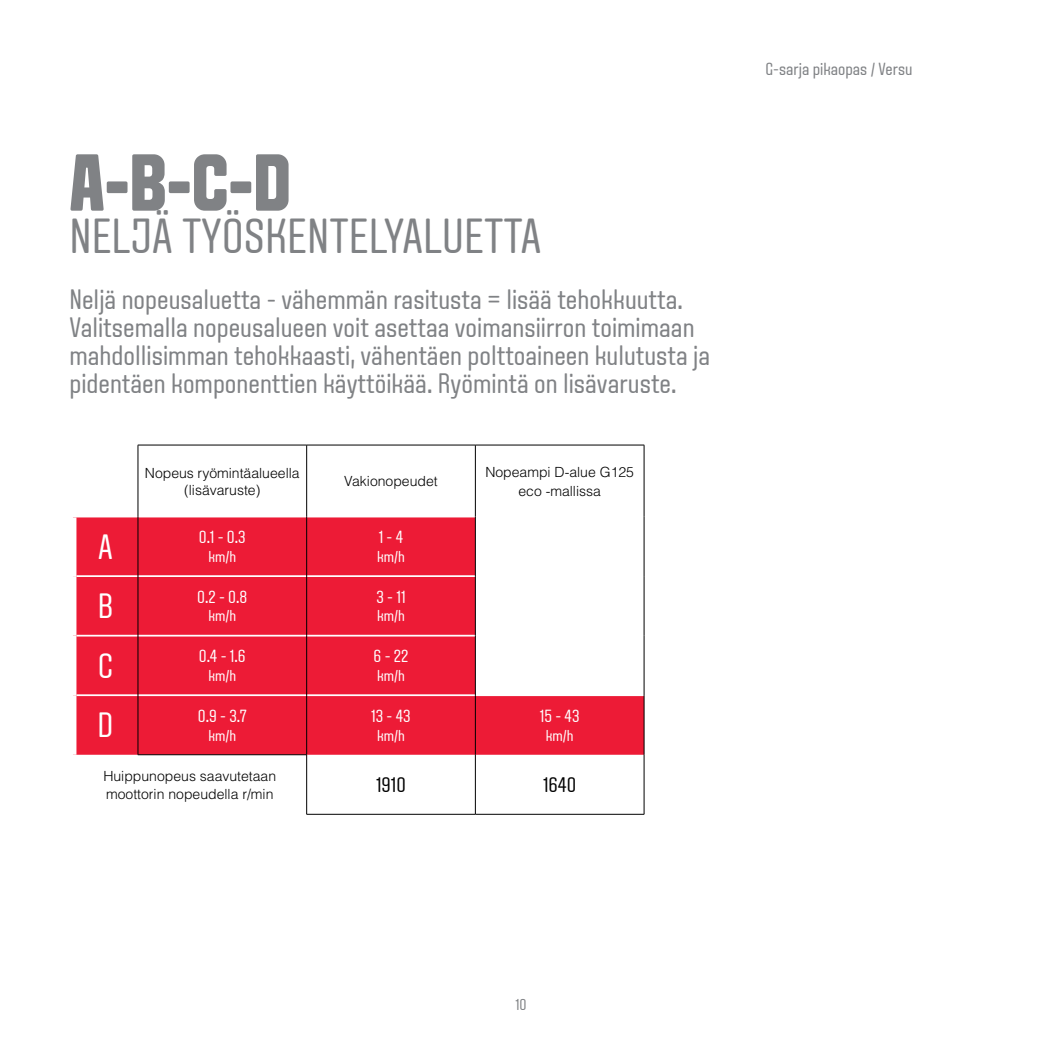
<style>
.page{position:relative;width:1042px;height:1042px;background:#fff}
.page>*{position:absolute;margin:0;border:0;box-sizing:border-box;transform-origin:0 0}
.t1{font:800 80.5px "VALTRA Aveny T";color:#808285}
.t2{font:49px "VALTRA Aveny T";color:#808285}
.t3{font:35px "VALTRA Aveny T";color:#fff}
.t4{font:28px/28px "VALTRA Aveny T";color:#808285}
.t5{font:21px "VALTRA Aveny T";color:#000}
.t6{font:17.5px "VALTRA Aveny T";color:#fff}
.t7{font:17.5px "VALTRA Aveny T";color:#808285}
.t8{font:15.75px "VALTRA Aveny T";color:#fff}
.t9{font:15.75px "VALTRA Aveny T";color:#808285}
.t10{font:300 14px/17.5px "Helvetica";color:#000;text-align:center}
</style>
<div class="page">
<div style="left:76px;top:517px;width:568px;height:238px;background:#ed1b36"></div>
<svg style="left:476px;top:517px;width:168px;height:177px"></svg>
<hr style="left:76px;top:575px;width:62px;height:2px;background:#fff">
<hr style="left:138px;top:575px;width:168px;height:2px;background:#fff">
<hr style="left:307px;top:575px;width:168px;height:2px;background:#fff">
<hr style="left:475px;top:575px;width:169px;height:2px;background:#fff">
<hr style="left:76px;top:635px;width:62px;height:1px;background:#fff">
<hr style="left:138px;top:635px;width:168px;height:1px;background:#fff">
<hr style="left:307px;top:635px;width:168px;height:1px;background:#fff">
<hr style="left:475px;top:635px;width:169px;height:1px;background:#fff">
<hr style="left:76px;top:694px;width:62px;height:2px;background:#fff">
<hr style="left:138px;top:694px;width:168px;height:2px;background:#fff">
<hr style="left:307px;top:694px;width:168px;height:2px;background:#fff">
<hr style="left:475px;top:694px;width:169px;height:2px;background:#fff">
<hr style="left:307px;top:445px;width:168px;height:1px;background:#000">
<hr style="left:306px;top:814px;width:169px;height:1px;background:#000">
<hr style="left:306px;top:755px;width:1px;height:59px;background:#000">
<hr style="left:138px;top:445px;width:169px;height:1px;background:#000">
<hr style="left:138px;top:445px;width:1px;height:71px;background:#000">
<hr style="left:306px;top:445px;width:1px;height:71px;background:#000">
<hr style="left:138px;top:516px;width:1px;height:60px;background:#000">
<hr style="left:306px;top:516px;width:1px;height:60px;background:#000">
<hr style="left:138px;top:576px;width:1px;height:60px;background:#000">
<hr style="left:306px;top:576px;width:1px;height:60px;background:#000">
<hr style="left:138px;top:636px;width:1px;height:59px;background:#000">
<hr style="left:306px;top:636px;width:1px;height:59px;background:#000">
<hr style="left:138px;top:695px;width:1px;height:59px;background:#000">
<hr style="left:306px;top:695px;width:1px;height:59px;background:#000">
<hr style="left:138px;top:754px;width:169px;height:1px;background:#000">
<hr style="left:475px;top:445px;width:169px;height:1px;background:#000">
<hr style="left:475px;top:445px;width:1px;height:71px;background:#000">
<hr style="left:644px;top:445px;width:1px;height:71px;background:#000">
<hr style="left:475px;top:516px;width:1px;height:60px;background:#000">
<hr style="left:644px;top:516px;width:1px;height:60px;background:#000">
<hr style="left:475px;top:576px;width:1px;height:60px;background:#000">
<hr style="left:644px;top:576px;width:1px;height:60px;background:#000">
<hr style="left:475px;top:636px;width:1px;height:59px;background:#000">
<hr style="left:644px;top:636px;width:1px;height:59px;background:#000">
<hr style="left:475px;top:695px;width:1px;height:60px;background:#000">
<hr style="left:644px;top:695px;width:1px;height:60px;background:#000">
<hr style="left:475px;top:755px;width:1px;height:59px;background:#000">
<hr style="left:644px;top:755px;width:1px;height:59px;background:#000">
<hr style="left:475px;top:814px;width:169px;height:1px;background:#000">
<h1 class="t1" style="left:69px;top:130px;width:223px">A-B-C-D</h1>
<h2 class="t2" style="left:69px;top:204px;width:473px">NELJÄ TYÖSKENTELYALUETTA</h2>
<p class="t4" style="left:69px;top:285px;width:642px">Neljä nopeusaluetta - vähemmän rasitusta = lisää tehokkuutta.<br>Valitsemalla nopeusalueen voit asettaa voimansiirron toimimaan mahdollisimman tehokkaasti, vähentäen polttoaineen kulutusta ja pidentäen komponenttien käyttöikää. Ryömintä on lisävaruste.</p>
<p class="t10" style="left:145px;top:464px;width:156px">Nopeus ryömintäalueella (lisävaruste)</p>
<p class="t10" style="left:344px;top:472px;width:95px">Vakionopeudet</p>
<p class="t10" style="left:485px;top:462px;width:150px;line-height:19.2px">Nopeampi D-alue G125 eco -mallissa</p>
<p class="t3" style="left:98px;top:524px;width:16px">A</p>
<p class="t6" style="left:199px;top:526px;width:48px">0.1 - 0.3</p>
<p class="t8" style="left:208px;top:546px;width:29px">km/h</p>
<p class="t3" style="left:98px;top:583px;width:17px">B</p>
<p class="t6" style="left:197px;top:585px;width:52px">0.2 - 0.8</p>
<p class="t8" style="left:208px;top:606px;width:29px">km/h</p>
<p class="t3" style="left:98px;top:643px;width:17px">C</p>
<p class="t6" style="left:199px;top:645px;width:48px">0.4 - 1.6</p>
<p class="t8" style="left:208px;top:665px;width:29px">km/h</p>
<p class="t3" style="left:97px;top:702px;width:17px">D</p>
<p class="t6" style="left:198px;top:704px;width:50px">0.9 - 3.7</p>
<p class="t8" style="left:208px;top:725px;width:29px">km/h</p>
<p class="t6" style="left:379px;top:526px;width:26px">1 - 4</p>
<p class="t8" style="left:377px;top:546px;width:29px">km/h</p>
<p class="t6" style="left:376px;top:585px;width:31px">3 - 11</p>
<p class="t8" style="left:377px;top:606px;width:29px">km/h</p>
<p class="t6" style="left:374px;top:645px;width:36px">6 - 22</p>
<p class="t8" style="left:377px;top:665px;width:29px">km/h</p>
<p class="t6" style="left:371px;top:704px;width:41px">13 - 43</p>
<p class="t8" style="left:377px;top:725px;width:29px">km/h</p>
<p class="t6" style="left:540px;top:704px;width:41px">15 - 43</p>
<p class="t8" style="left:546px;top:725px;width:29px">km/h</p>
<p class="t10" style="left:103px;top:767px;width:174px;text-align:left">Huippunopeus saavutetaan moottorin nopeudella r/min</p>
<p class="t5" style="left:376px;top:771px;width:31px">1910</p>
<p class="t5" style="left:543px;top:771px;width:35px">1640</p>
<p class="t7" style="left:765px;top:58px;width:148px">G-sarja pikaopas / Versu</p>
<p class="t9" style="left:515px;top:994px;width:13px">10</p>
</div>
